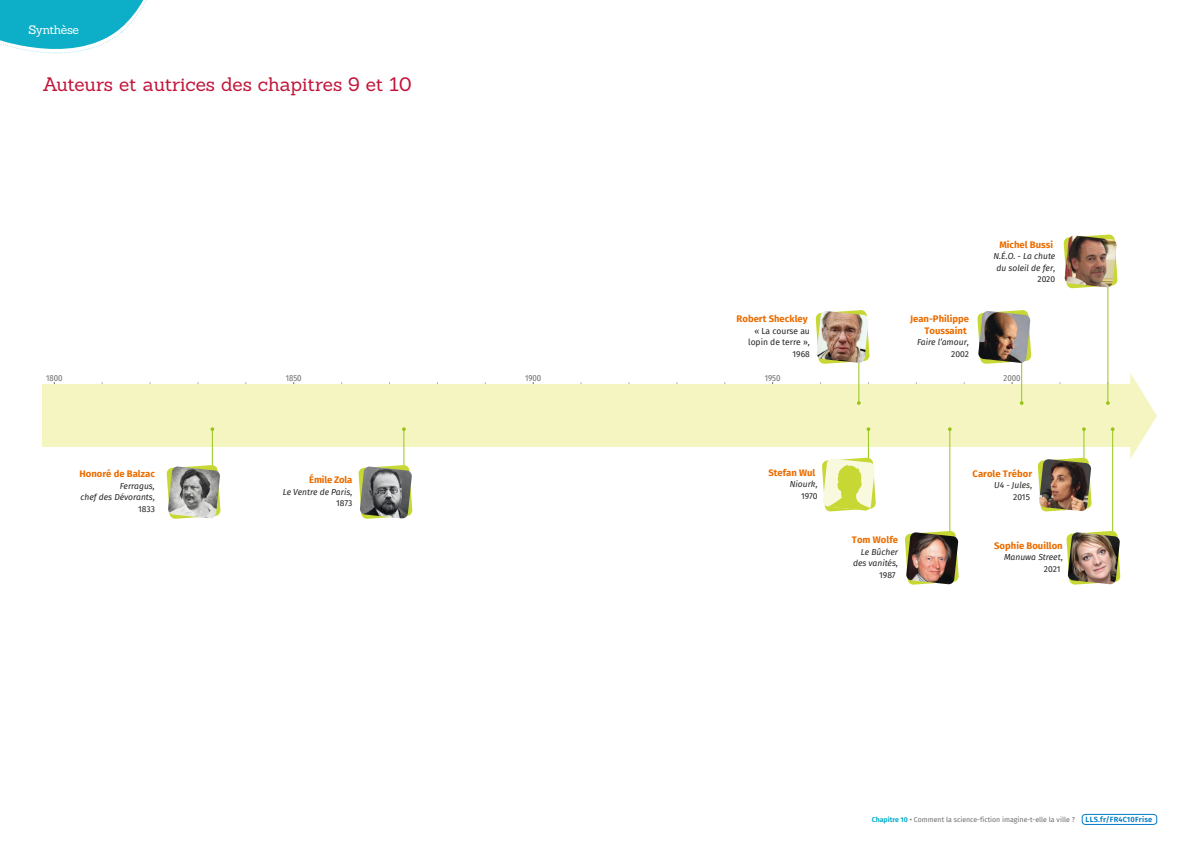
<style>
.page{position:relative;width:1191px;height:842px;background:#fff}
.page>*{position:absolute;margin:0;border:0;box-sizing:border-box;transform-origin:0 0}
.t1{font:19px "Sanchez";letter-spacing:-.005em;color:#c11338}
.t2{font:12px "Sanchez";letter-spacing:-.03em;color:#fff}
.t3{font:700 9.5px/11.4px "Fira Sans";color:#eb6d00;text-align:right}
.t4{font:700 9.5px "Fira Sans";letter-spacing:-.02em;color:#eb6d00}
.t5{font:italic 8.5px/11.5px "Fira Sans";color:#262625;text-align:right}
.t6{font:8.5px/11.5px "Fira Sans";color:#262625;text-align:right}
.t7{font:8.5px "Fira Sans Condensed";color:#6e6e6d}
.t8{font:600 7.5px "Fira Sans";letter-spacing:.03em;color:#007cc7}
.t9{font:7px "Fira Sans";color:#6e6e6d}
.s1{font-style:normal}
.s2{font-weight:700;color:#0dafc8}
</style>
<div class="page">
<svg style="left:0;top:0;width:147px;height:54px"></svg>
<div style="left:43px;top:385px;width:1089px;height:62px;background:#f5f5c2"></div>
<svg style="left:1130px;top:373px;width:27px;height:86px"></svg>
<hr style="left:212px;top:429px;width:1px;height:54px;background:#98c51a">
<svg style="left:210px;top:427px;width:4px;height:4px"></svg>
<hr style="left:868px;top:429px;width:1px;height:54px;background:#98c51a">
<svg style="left:866px;top:427px;width:4px;height:4px"></svg>
<hr style="left:403px;top:429px;width:1px;height:54px;background:#98c51a">
<svg style="left:402px;top:427px;width:4px;height:4px"></svg>
<hr style="left:1083px;top:429px;width:1px;height:56px;background:#98c51a">
<hr style="left:1112px;top:429px;width:1px;height:130px;background:#98c51a">
<svg style="left:1110px;top:427px;width:4px;height:4px"></svg>
<svg style="left:1063px;top:234px;width:54px;height:50px"></svg>
<hr style="left:949px;top:429px;width:1px;height:102px;background:#98c51a">
<hr style="left:858px;top:349px;width:1px;height:54px;background:#98c51a">
<hr style="left:1107px;top:270px;width:1px;height:133px;background:#98c51a">
<hr style="left:1021px;top:349px;width:1px;height:54px;background:#98c51a">
<svg style="left:1019px;top:401px;width:4px;height:4px"></svg>
<svg style="left:358px;top:465px;width:50px;height:29px"></svg>
<img style="left:360px;top:467px;width:52px;height:52px">
<svg style="left:166px;top:465px;width:55px;height:47px"></svg>
<img style="left:168px;top:467px;width:52px;height:52px">
<svg style="left:904px;top:531px;width:50px;height:54px"></svg>
<img style="left:906px;top:532px;width:52px;height:52px">
<svg style="left:977px;top:310px;width:54px;height:54px"></svg>
<img style="left:978px;top:311px;width:52px;height:52px">
<svg style="left:1066px;top:531px;width:49px;height:54px"></svg>
<img style="left:1067px;top:532px;width:53px;height:52px">
<svg style="left:815px;top:310px;width:54px;height:54px"></svg>
<img style="left:816px;top:311px;width:52px;height:52px">
<svg style="left:822px;top:457px;width:54px;height:55px;background:#e4eb9a"></svg>
<svg style="left:1037px;top:457px;width:50px;height:55px"></svg>
<img style="left:1039px;top:459px;width:52px;height:52px">
<img style="left:1064px;top:235px;width:52px;height:53px">
<svg style="left:1081px;top:814px;width:76px;height:11px"></svg>
<h2 class="t2" style="left:28px;top:24px;width:52px">Synthèse</h2>
<h1 class="t1" style="left:43px;top:76px;width:370px">Auteurs et autrices des chapitres 9 et 10</h1>
<p class="t3" style="left:736px;top:313px;width:72px">Robert Sheckley</p>
<p class="t6" style="left:748px;top:325px;width:63px">« La course au lopin de terre »,<br>1968</p>
<p class="t3" style="left:910px;top:313px;width:60px">Jean-Philippe<br>Toussaint</p>
<p class="t5" style="left:917px;top:336px;width:53px">Faire l’amour<span class="s1">,<br>2002</span></p>
<p class="t3" style="left:999px;top:239px;width:55px">Michel Bussi</p>
<p class="t5" style="left:993px;top:250px;width:63px">N.É.O. - La chute du soleil de fer<span class="s1">,<br>2020</span></p>
<p class="t7" style="left:46px;top:372px;width:18px">1800</p>
<p class="t7" style="left:286px;top:372px;width:17px">1850</p>
<p class="t7" style="left:525px;top:372px;width:18px">1900</p>
<p class="t7" style="left:764px;top:372px;width:17px">1950</p>
<p class="t7" style="left:1003px;top:372px;width:19px">2000</p>
<p class="t3" style="left:79px;top:468px;width:77px">Honoré de Balzac</p>
<p class="t5" style="left:80px;top:480px;width:76px">Ferragus,<br>chef des Dévorants<span class="s1">,<br>1833</span></p>
<p class="t4" style="left:309px;top:473px;width:45px">Émile Zola</p>
<p class="t5" style="left:283px;top:486px;width:71px">Le Ventre de Paris<span class="s1">,<br>1873</span></p>
<p class="t3" style="left:768px;top:467px;width:48px">Stefan Wul</p>
<p class="t5" style="left:789px;top:478px;width:29px">Niourk<span class="s1">,<br>1970</span></p>
<p class="t3" style="left:852px;top:534px;width:47px">Tom Wolfe</p>
<p class="t5" style="left:853px;top:546px;width:46px">Le Bûcher des vanités<span class="s1">,<br>1987</span></p>
<p class="t3" style="left:972px;top:468px;width:61px">Carole Trébor</p>
<p class="t5" style="left:994px;top:479px;width:40px">U4 - Jules<span class="s1">,<br>2015</span></p>
<p class="t3" style="left:994px;top:540px;width:70px">Sophie Bouillon</p>
<p class="t5" style="left:1004px;top:552px;width:60px">Manuwa Street<span class="s1">,<br>2021</span></p>
<p class="t9" style="left:871px;top:814px;width:205px"><span class="s2">Chapitre 10</span> • Comment la science-fiction imagine-t-elle la ville ?</p>
<p class="t8" style="left:1085px;top:814px;width:68px">LLS.fr/FR4C10Frise</p>
</div>
